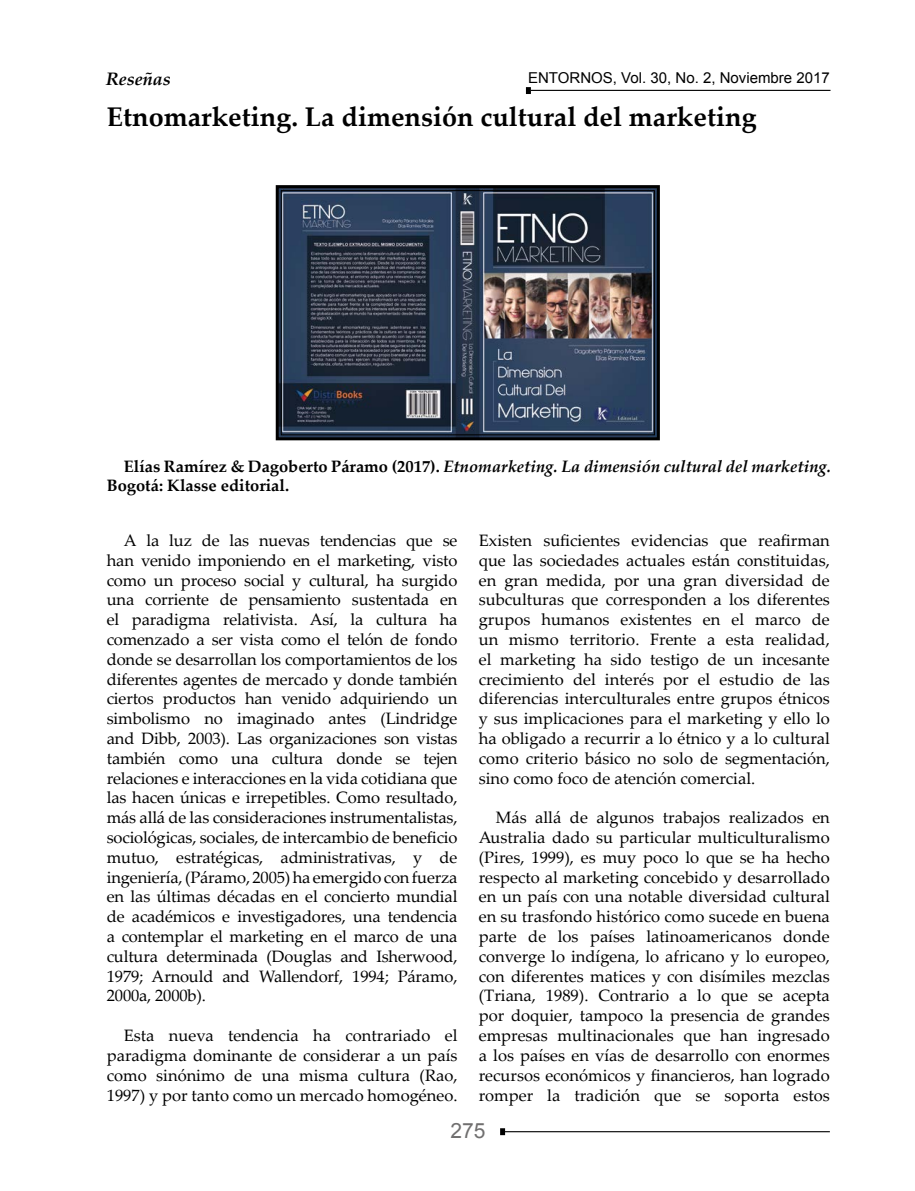
<style>
.page{position:relative;width:915px;height:1191px;background:#fff}
.page>*{position:absolute;margin:0;border:0;box-sizing:border-box;transform-origin:0 0}
.t1{font:700 27px "Palatino Linotype";color:#000}
.t2{font:21px "Arial";color:#706f6f}
.t3{font:italic 700 18px "Palatino Linotype";color:#000}
.t4{font:16.5px/19.8px "Palatino Linotype";color:#000;text-align:justify}
.t5{font:700 16.5px/19.8px "Palatino Linotype";color:#000}
.t6{font:15px "Arial";color:#000}
.s1{font-style:italic}
</style>
<div class="page">
<hr style="left:530px;top:90px;width:300px;height:1px;background:#000">
<svg style="left:525px;top:87px;width:5px;height:7px"></svg>
<hr style="left:502px;top:1131px;width:327px;height:1px;background:#000">
<svg style="left:500px;top:1128px;width:5px;height:7px"></svg>
<img style="left:275px;top:185px;width:385px;height:256px">
<div style="left:280px;top:190px;width:374px;height:245px;border:1px solid #000"></div>
<p class="t6" style="left:528px;top:68px;width:303px">ENTORNOS, Vol. 30, No. 2, Noviembre 2017</p>
<p class="t3" style="left:106px;top:66px;width:66px">Reseñas</p>
<h1 class="t1" style="left:107px;top:98px;width:651px">Etnomarketing. La dimensión cultural del marketing</h1>
<p class="t5" style="left:107px;top:455px;width:725px;text-indent:17px">Elías Ramírez &amp; Dagoberto Páramo (2017). <span class="s1">Etnomarketing. La dimensión cultural del marketing.<br></span>Bogotá: Klasse editorial.</p>
<p class="t4" style="left:107px;top:530px;width:352px;text-indent:17px">A la luz de las nuevas tendencias que se han venido imponiendo en el marketing, visto como un proceso social y cultural, ha surgido una corriente de pensamiento sustentada en el paradigma relativista. Así, la cultura ha comenzado a ser vista como el telón de fondo donde se desarrollan los comportamientos de los diferentes agentes de mercado y donde también ciertos productos han venido adquiriendo un simbolismo no imaginado antes (Lindridge and Dibb, 2003). Las organizaciones son vistas también como una cultura donde se tejen relaciones e interacciones en la vida cotidiana que las hacen únicas e irrepetibles. Como resultado, más allá de las consideraciones instrumentalistas, sociológicas, sociales, de intercambio de beneficio mutuo, estratégicas, administrativas, y de ingeniería, (Páramo, 2005) ha emergido con fuerza en las últimas décadas en el concierto mundial de académicos e investigadores, una tendencia a contemplar el marketing en el marco de una cultura determinada (Douglas and Isherwood, 1979; Arnould and Wallendorf, 1994; Páramo, 2000a, 2000b).</p>
<p class="t4" style="left:107px;top:1025px;width:352px;text-indent:17px">Esta nueva tendencia ha contrariado el paradigma dominante de considerar a un país como sinónimo de una misma cultura (Rao, 1997) y por tanto como un mercado homogéneo.</p>
<p class="t4" style="left:478px;top:530px;width:352px">Existen suficientes evidencias que reafirman que las sociedades actuales están constituidas, en gran medida, por una gran diversidad de subculturas que corresponden a los diferentes grupos humanos existentes en el marco de un mismo territorio. Frente a esta realidad, el marketing ha sido testigo de un incesante crecimiento del interés por el estudio de las diferencias interculturales entre grupos étnicos y sus implicaciones para el marketing y ello lo ha obligado a recurrir a lo étnico y a lo cultural como criterio básico no solo de segmentación, sino como foco de atención comercial.</p>
<p class="t4" style="left:478px;top:807px;width:352px;text-indent:17px">Más allá de algunos trabajos realizados en Australia dado su particular multiculturalismo (Pires, 1999), es muy poco lo que se ha hecho respecto al marketing concebido y desarrollado en un país con una notable diversidad cultural en su trasfondo histórico como sucede en buena parte de los países latinoamericanos donde converge lo indígena, lo africano y lo europeo, con diferentes matices y con disímiles mezclas (Triana, 1989). Contrario a lo que se acepta por doquier, tampoco la presencia de grandes empresas multinacionales que han ingresado a los países en vías de desarrollo con enormes recursos económicos y financieros, han logrado romper la tradición que se soporta estos</p>
<p class="t2" style="left:450px;top:1116px;width:37px">275</p>
</div>
